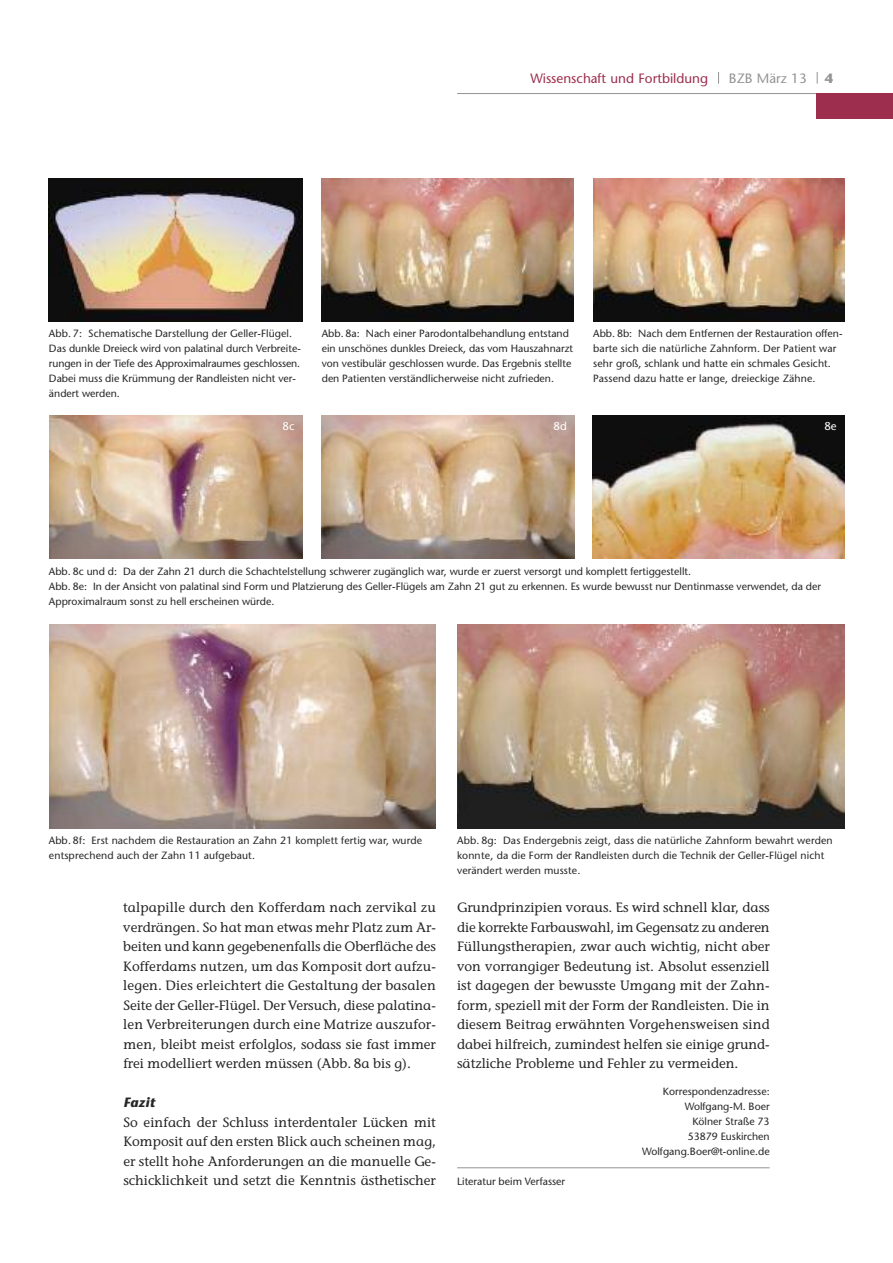
<style>
.page{position:relative;width:893px;height:1263px;background:#fff}
.page>*{position:absolute;margin:0;border:0;box-sizing:border-box;transform-origin:0 0}
.t1{font:13.5px/19.5px "Stone Informal";color:#272627;text-align:justify}
.t2{font:13.5px "Stone Sans";color:#9d2e4e}
.t3{font:13.5px "Stone Sans";color:#939393}
.t4{font:italic 700 13.5px "Stone Sans";letter-spacing:.02em;color:#272627}
.t5{font:700 13.5px "Stone Sans";color:#939393}
.t6{font:11.4px "Stone Sans";color:#fff}
.t7{font:10.5px/15px "Stone Sans";color:#272627}
</style>
<div class="page">
<svg style="left:718px;top:72px;width:1px;height:12px"></svg>
<svg style="left:817px;top:72px;width:1px;height:12px"></svg>
<hr style="left:457px;top:93px;width:436px;height:1px;background:#939393">
<div style="left:816px;top:93px;width:77px;height:26px;background:#9d2e4e"></div>
<img style="left:49px;top:179px;width:253px;height:142px">
<img style="left:593px;top:179px;width:251px;height:142px">
<img style="left:322px;top:179px;width:252px;height:142px">
<img style="left:50px;top:415px;width:252px;height:144px">
<img style="left:593px;top:415px;width:251px;height:144px">
<img style="left:321px;top:415px;width:253px;height:144px">
<img style="left:50px;top:625px;width:386px;height:203px">
<img style="left:457px;top:625px;width:387px;height:203px">
<hr style="left:457px;top:1167px;width:313px;height:1px;background:#939393">
<p class="t2" style="left:531px;top:73px;width:179px">Wissenschaft und Fortbildung</p>
<p class="t3" style="left:729px;top:73px;width:79px">BZB März 13</p>
<p class="t5" style="left:825px;top:73px;width:10px">4</p>
<p class="t7" style="left:49px;top:327px;width:253px">Abb. 7: Schematische Darstellung der Geller-Flügel.<br>Das dunkle Dreieck wird von palatinal durch Verbreite&shy;rungen in der Tiefe des Approximalraumes geschlossen.<br>Dabei muss die Krümmung der Randleisten nicht ver&shy;ändert werden.</p>
<p class="t7" style="left:322px;top:327px;width:253px">Abb. 8a: Nach einer Parodontalbehandlung entstand ein unschönes dunkles Dreieck, das vom Hauszahnarzt von vestibulär geschlossen wurde. Das Ergebnis stellte den Patienten verständlicherweise nicht zufrieden.</p>
<p class="t7" style="left:593px;top:327px;width:251px">Abb. 8b: Nach dem Entfernen der Restauration offen&shy;barte sich die natürliche Zahnform. Der Patient war sehr groß, schlank und hatte ein schmales Gesicht.<br>Passend dazu hatte er lange, dreieckige Zähne.</p>
<p class="t6" style="left:283px;top:421px;width:14px">8c</p>
<p class="t6" style="left:554px;top:421px;width:15px">8d</p>
<p class="t6" style="left:824px;top:421px;width:14px">8e</p>
<p class="t7" style="left:49px;top:565px;width:774px">Abb. 8c und d: Da der Zahn 21 durch die Schachtelstellung schwerer zugänglich war, wurde er zuerst versorgt und komplett fertiggestellt.<br>Abb. 8e: In der Ansicht von palatinal sind Form und Platzierung des Geller-Flügels am Zahn 21 gut zu erkennen. Es wurde bewusst nur Dentinmasse verwendet, da der<br>Approximalraum sonst zu hell erscheinen würde.</p>
<p class="t7" style="left:49px;top:834px;width:375px">Abb. 8f: Erst nachdem die Restauration an Zahn 21 komplett fertig war, wurde entsprechend auch der Zahn 11 aufgebaut.</p>
<p class="t7" style="left:457px;top:834px;width:377px">Abb. 8g: Das Endergebnis zeigt, dass die natürliche Zahnform bewahrt werden konnte, da die Form der Randleisten durch die Technik der Geller-Flügel nicht verändert werden musste.</p>
<p class="t1" style="left:123px;top:898px;width:314px">talpapille durch den Kofferdam nach zervikal zu verdrängen. So hat man etwas mehr Platz zum Ar&shy;beiten und kann gegebenenfalls die Oberfläche des Kofferdams nutzen, um das Komposit dort aufzu&shy;legen. Dies erleichtert die Gestaltung der basalen Seite der Geller-Flügel. Der Versuch, diese palatina&shy;len Verbreiterungen durch eine Matrize auszufor&shy;men, bleibt meist erfolglos, sodass sie fast immer frei modelliert werden müssen (Abb. 8a bis g).</p>
<p class="t4" style="left:123px;top:1097px;width:33px">Fazit</p>
<p class="t1" style="left:123px;top:1112px;width:314px">So einfach der Schluss interdentaler Lücken mit Komposit auf den ersten Blick auch scheinen mag, er stellt hohe Anforderungen an die manuelle Ge&shy;schicklichkeit und setzt die Kenntnis ästhetischer</p>
<p class="t1" style="left:457px;top:898px;width:314px">Grundprinzipien voraus. Es wird schnell klar, dass die korrekte Farbauswahl, im Gegensatz zu anderen Füllungstherapien, zwar auch wichtig, nicht aber von vorrangiger Bedeutung ist. Absolut essenziell ist dagegen der bewusste Umgang mit der Zahn&shy;form, speziell mit der Form der Randleisten. Die in diesem Beitrag erwähnten Vorgehensweisen sind dabei hilfreich, zumindest helfen sie einige grund&shy;sätzliche Probleme und Fehler zu vermeiden.</p>
<p class="t7" style="left:642px;top:1085px;width:129px;text-align:right">Korrespondenzadresse:<br>Wolfgang-M. Boer<br>Kölner Straße 73<br>53879 Euskirchen<br>Wolfgang.Boer@t-online.de</p>
<p class="t7" style="left:457px;top:1175px;width:110px">Literatur beim Verfasser</p>
</div>
